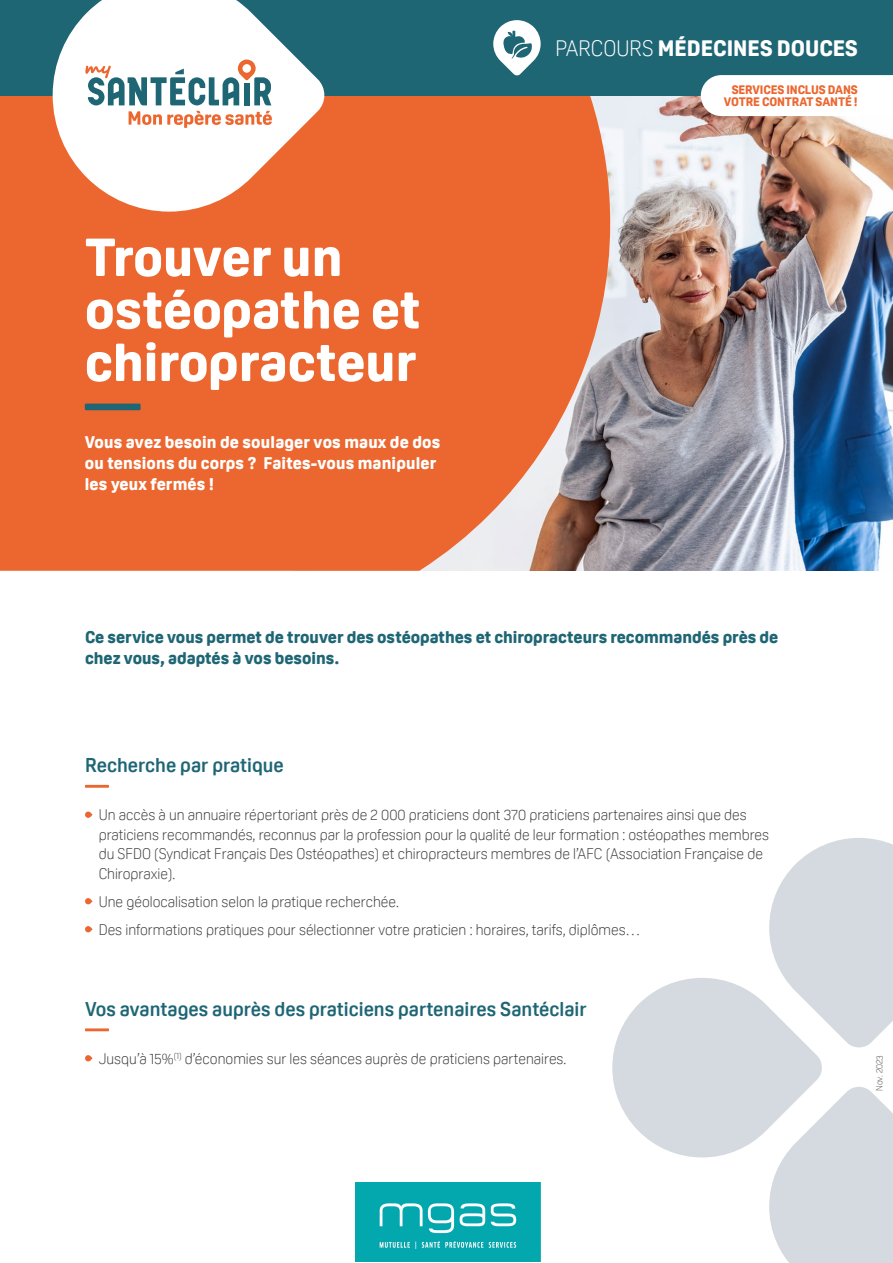
<style>
.page{position:relative;width:893px;height:1263px;background:#fff}
.page>*{position:absolute;margin:0;border:0;box-sizing:border-box;transform-origin:0 0}
.t1{font:800 52.5px/52.5px "Oscine";color:#fff}
.t2{font:800 21.75px "Oscine";color:#fff}
.t3{font:700 19.5px "Oscine";color:#1f6675}
.t4{font:800 16.5px/21px "Oscine";color:#1f6675}
.t5{font:800 16.5px/21px "Oscine";letter-spacing:.01em;color:#fff}
.t6{font:300 15px/19.5px "Oscine";color:#3c3c3b}
.t7{font:800 12px/12px "Oscine";letter-spacing:-.01em;color:#ec672f;text-align:right}
.t8{font:300 9px "Oscine";color:#555454}
.s1{font-weight:300}
</style>
<div class="page">
<img style="left:610px;top:96px;width:283px;height:475px">
<svg style="left:0;top:96px;width:610px;height:475px;background:#e86c38"></svg>
<div style="left:0;top:0;width:893px;height:96px;background:#1f6675"></div>
<div style="left:701px;top:75px;width:192px;height:41px;background:#fff"></div>
<svg style="left:53px;top:0;width:274px;height:212px"></svg>
<svg style="left:129px;top:111px;width:143px;height:17px"></svg>
<svg style="left:85px;top:60px;width:186px;height:45px"></svg>
<svg style="left:85px;top:404px;width:56px;height:6px"></svg>
<svg style="left:493px;top:20px;width:48px;height:55px"></svg>
<svg style="left:85px;top:785px;width:24px;height:3px"></svg>
<svg style="left:85px;top:811px;width:7px;height:7px"></svg>
<svg style="left:85px;top:898px;width:7px;height:6px"></svg>
<svg style="left:85px;top:926px;width:7px;height:6px"></svg>
<svg style="left:85px;top:1028px;width:24px;height:3px"></svg>
<svg style="left:85px;top:1055px;width:7px;height:6px"></svg>
<svg style="left:612px;top:838px;width:281px;height:425px"></svg>
<img style="left:355px;top:1183px;width:185px;height:78px">
<h1 class="t1" style="left:85px;top:231px;width:337px">Trouver un ostéopathe et chiropracteur</h1>
<p class="t5" style="left:85px;top:432px;width:357px">Vous avez besoin de soulager vos maux de dos ou tensions du corps ? Faites-vous manipuler les yeux fermés !</p>
<h2 class="t2" style="left:555px;top:35px;width:304px"><span class="s1">PARCOURS</span> MÉDECINES DOUCES</h2>
<p class="t7" style="left:724px;top:84px;width:135px">SERVICES INCLUS DANS<br>VOTRE CONTRAT SANTÉ !</p>
<p class="t4" style="left:85px;top:627px;width:695px">Ce service vous permet de trouver des ostéopathes et chiropracteurs recommandés près de chez vous, adaptés à vos besoins.</p>
<h3 class="t3" style="left:85px;top:755px;width:200px">Recherche par pratique</h3>
<p class="t6" style="left:99px;top:805px;width:672px">Un accès à un annuaire répertoriant près de 2 000 praticiens dont 370 praticiens partenaires ainsi que des praticiens recommandés, reconnus par la profession pour la qualité de leur formation : ostéopathes membres du SFDO (Syndicat Français Des Ostéopathes) et chiropracteurs membres de l’AFC (Association Française de Chiropraxie).</p>
<p class="t6" style="left:99px;top:887px;width:543px;line-height:28px">Une géolocalisation selon la pratique recherchée.<br>Des informations pratiques pour sélectionner votre praticien : horaires, tarifs, diplômes…</p>
<h3 class="t3" style="left:85px;top:998px;width:503px">Vos avantages auprès des praticiens partenaires Santéclair</h3>
<p class="t6" style="left:99px;top:1048px;width:469px">Jusqu’à 15%<sup>(1)</sup> d’économies sur les séances auprès de praticiens partenaires.</p>
<p class="t8" style="left:874px;top:1091px;width:37px;rotate:-89deg">Nov. 2023</p>
</div>
